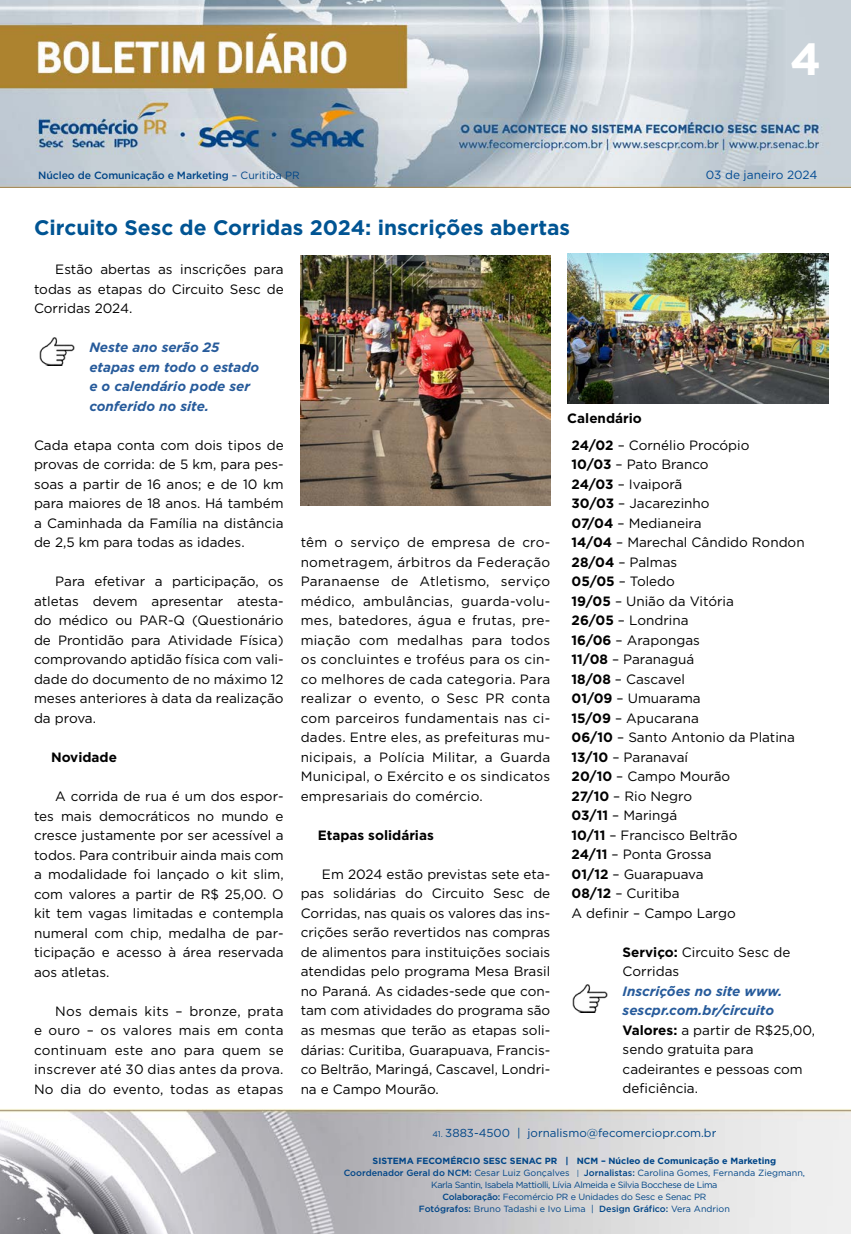
<style>
.page{position:relative;width:851px;height:1234px;background:#fff}
.page>*{position:absolute;margin:0;border:0;box-sizing:border-box;transform-origin:0 0}
.t1{font:700 45px "Gotham";color:#fff}
.t2{font:700 21px "Gotham";color:#005493}
.t3{font:13.5px/19.5px "Gotham";color:#000;text-align:justify}
.t4{font:italic 700 13.5px/19.5px "Gotham";color:#275b9b}
.t5{font:700 13.5px "Gotham";color:#000}
.t6{font:11.85px "Gotham";color:#004a93}
.t7{font:11.55px "Gotham";color:#004587}
.t8{font:500 10.5px "Gotham";letter-spacing:-.01em;color:#004587}
.t9{font:9px/12px "Gotham";letter-spacing:-.02em;color:#004587;text-align:center}
.s1{font-weight:400}
.s2{font-weight:700}
.s3{font-weight:700;font-style:italic;color:#275b9b}
.s4{font-size:8.25px}
.s5{font-weight:500}
.s6{font-size:7.65px}
</style>
<div class="page">
<img style="left:0;top:0;width:850px;height:188px">
<img style="left:0;top:1109px;width:850px;height:124px">
<img style="left:572px;top:984px;width:35px;height:27px">
<img style="left:39px;top:337px;width:36px;height:28px">
<img style="left:300px;top:255px;width:250px;height:250px">
<img style="left:567px;top:253px;width:261px;height:150px">
<h1 class="t1" style="left:790px;top:29px;width:33px">4</h1>
<p class="t8" style="left:38px;top:168px;width:263px">Núcleo de Comunicação e Marketing <span class="s1">– Curitiba PR</span></p>
<p class="t6" style="left:705px;top:167px;width:113px">03 de janeiro 2024</p>
<h2 class="t2" style="left:34px;top:214px;width:537px">Circuito Sesc de Corridas 2024: inscrições abertas</h2>
<p class="t3" style="left:34px;top:259px;width:251px;text-indent:21px">Estão abertas as inscrições para todas as etapas do Circuito Sesc de Corridas 2024.</p>
<p class="t4" style="left:89px;top:337px;width:171px">Neste ano serão 25 etapas em todo o estado e o calendário pode ser conferido no site.</p>
<p class="t3" style="left:34px;top:435px;width:251px">Cada etapa conta com dois tipos de provas de corrida: de 5 km, para pes&shy;soas a partir de 16 anos; e de 10 km para maiores de 18 anos. Há também a Caminhada da Família na distância de 2,5 km para todas as idades.</p>
<p class="t3" style="left:34px;top:571px;width:251px;text-indent:21px">Para efetivar a participação, os atletas devem apresentar atesta&shy;do médico ou PAR-Q (Questionário de Prontidão para Atividade Física) comprovando aptidão física com vali&shy;dade do documento de no máximo 12 meses anteriores à data da realização da prova.</p>
<p class="t5" style="left:51px;top:748px;width:67px">Novidade</p>
<p class="t3" style="left:34px;top:786px;width:251px;text-indent:21px">A corrida de rua é um dos espor&shy;tes mais democráticos no mundo e cresce justamente por ser acessível a todos. Para contribuir ainda mais com a modalidade foi lançado o kit slim, com valores a partir de R$ 25,00. O kit tem vagas limitadas e contempla numeral com chip, medalha de par&shy;ticipação e acesso à área reservada aos atletas.</p>
<p class="t3" style="left:34px;top:1000px;width:251px;text-indent:21px">Nos demais kits – bronze, prata e ouro – os valores mais em conta continuam este ano para quem se inscrever até 30 dias antes da prova.<br>No dia do evento, todas as etapas</p>
<p class="t3" style="left:571px;top:405px;width:179px;line-height:26.2px;text-indent:-4px"><span class="s2">Calendário<br>24/02</span> – Cornélio Procópio</p>
<p class="t3" style="left:571px;top:454px;width:234px;text-align:left"><span class="s2">10/03</span> – Pato Branco<br><span class="s2">24/03</span> – Ivaiporã<br><span class="s2">30/03</span> – Jacarezinho<br><span class="s2">07/04</span> – Medianeira<br><span class="s2">14/04</span> – Marechal Cândido Rondon<br><span class="s2">28/04</span> – Palmas<br><span class="s2">05/05</span> – Toledo<br><span class="s2">19/05</span> – União da Vitória<br><span class="s2">26/05</span> – Londrina<br><span class="s2">16/06</span> – Arapongas<br><span class="s2">11/08</span> – Paranaguá<br><span class="s2">18/08</span> – Cascavel<br><span class="s2">01/09</span> – Umuarama<br><span class="s2">15/09</span> – Apucarana<br><span class="s2">06/10</span> – Santo Antonio da Platina<br><span class="s2">13/10</span> – Paranavaí<br><span class="s2">20/10</span> – Campo Mourão<br><span class="s2">27/10</span> – Rio Negro<br><span class="s2">03/11</span> – Maringá<br><span class="s2">10/11</span> – Francisco Beltrão<br><span class="s2">24/11</span> – Ponta Grossa<br><span class="s2">01/12</span> – Guarapuava<br><span class="s2">08/12</span> – Curitiba<br>A definir – Campo Largo</p>
<p class="t3" style="left:622px;top:941px;width:169px"><span class="s2">Serviço:</span> Circuito Sesc de<br>Corridas</p>
<p class="t3" style="left:622px;top:980px;width:194px;text-align:left"><span class="s3">Inscrições no site www. sescpr.com.br/circuito<br></span><span class="s2">Valores:</span> a partir de R$25,00, sendo gratuita para cadeirantes e pessoas com deficiência.</p>
<p class="t3" style="left:300px;top:532px;width:251px">têm o serviço de empresa de cro&shy;nometragem, árbitros da Federação Paranaense de Atletismo, serviço médico, ambulâncias, guarda-volu&shy;mes, batedores, água e frutas, pre&shy;miação com medalhas para todos os concluintes e troféus para os cin&shy;co melhores de cada categoria. Para realizar o evento, o Sesc PR conta com parceiros fundamentais nas ci&shy;dades. Entre eles, as prefeituras mu&shy;nicipais, a Polícia Militar, a Guarda Municipal, o Exército e os sindicatos empresariais do comércio.</p>
<p class="t5" style="left:317px;top:826px;width:118px">Etapas solidárias</p>
<p class="t3" style="left:300px;top:863px;width:251px;text-indent:21px">Em 2024 estão previstas sete eta&shy;pas solidárias do Circuito Sesc de Corridas, nas quais os valores das ins&shy;crições serão revertidos nas compras de alimentos para instituições sociais atendidas pelo programa Mesa Brasil no Paraná. As cidades-sede que con&shy;tam com atividades do programa são as mesmas que terão as etapas soli&shy;dárias: Curitiba, Guarapuava, Francis&shy;co Beltrão, Maringá, Cascavel, Londri&shy;na e Campo Mourão.</p>
<p class="t7" style="left:432px;top:1125px;width:285px"><span class="s4">41.</span> 3883-4500 | jornalismo@fecomerciopr.com.br</p>
<p class="t9" style="left:343px;top:1154px;width:463px"><span class="s2">SISTEMA FECOMÉRCIO SESC SENAC PR | NCM – Núcleo de Comunicação e Marketing </span><span class="s5">Coordenador Geral do NCM:</span> Cesar Luiz Gonçalves <span class="s6">|</span> <span class="s5">Jornalistas:</span> Carolina Gomes, Fernanda Ziegmann, Karla Santin, Isabela Mattiolli, Lívia Almeida e Silvia Bocchese de Lima<br><span class="s5">Colaboração:</span> Fecomércio PR e Unidades do Sesc e Senac PR<br><span class="s5">Fotógrafos:</span> Bruno Tadashi e Ivo Lima | <span class="s5">Design Gráfico:</span> Vera Andrion</p>
</div>
